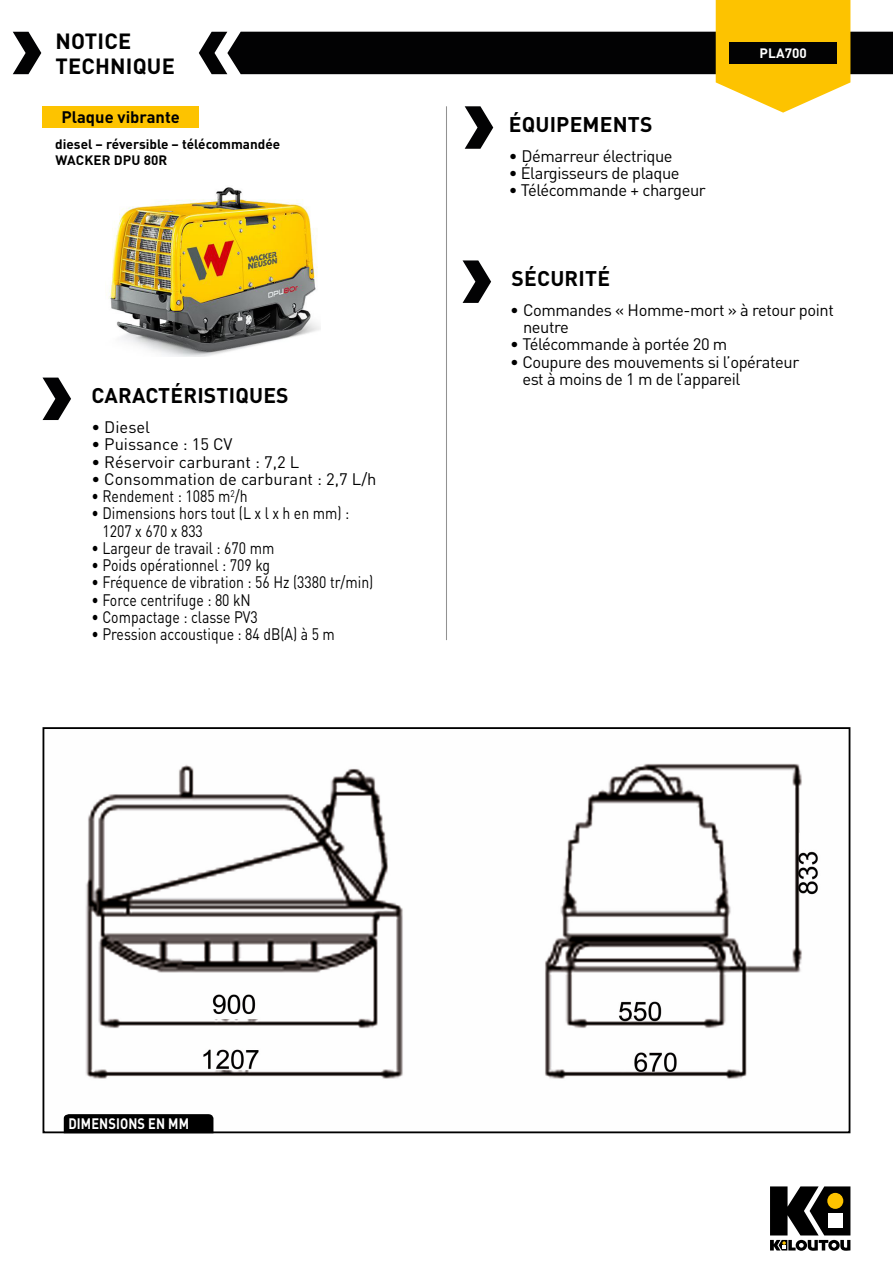
<style>
.page{position:relative;width:893px;height:1263px;background:#fff}
.page>*{position:absolute;margin:0;border:0;box-sizing:border-box;transform-origin:0 0}
.t1{font:700 21.75px/26px "DIN Pro";letter-spacing:.01em;color:#000}
.TITRE_COURANT{font:700 21px "DIN Pro";letter-spacing:.01em;color:#000}
.COURANT{font:16.5px/17.2px "DIN Pro";letter-spacing:-.01em;color:#000}
.COURANT-2{font:16.5px/17.2px "DIN Pro";letter-spacing:-.01em;color:#000;scale:.85 1}
.t2{font:700 16.5px "DIN Pro";color:#000}
.COURANT-3{font:700 15px "DIN Pro";letter-spacing:.01em;color:#fff;scale:.85 1}
.t3{font:700 13.5px "DIN Pro";color:#000}
.t4{font:700 13.5px "DIN Pro";letter-spacing:.005em;color:#fff}
</style>
<div class="page">
<img style="left:63px;top:763px;width:755px;height:367px">
<div style="left:43px;top:727px;width:807px;height:406px;border:2px solid #000"></div>
<img style="left:108px;top:187px;width:213px;height:169px">
<svg style="left:13px;top:32px;width:28px;height:42px"></svg>
<svg style="left:770px;top:1186px;width:80px;height:65px"></svg>
<div style="left:43px;top:106px;width:156px;height:22px;background:#fdc300"></div>
<hr style="left:446px;top:106px;width:1px;height:534px;background:#929292">
<div style="left:64px;top:1114px;width:149px;height:19px;background:#000"></div>
<svg style="left:463px;top:260px;width:28px;height:43px"></svg>
<svg style="left:43px;top:378px;width:28px;height:42px"></svg>
<svg style="left:199px;top:0;width:694px;height:149px"></svg>
<p class="t1" style="left:55px;top:27px;width:121px">NOTICE<br>TECHNIQUE</p>
<p class="t2" style="left:61px;top:106px;width:120px">Plaque vibrante</p>
<p class="t3" style="left:55px;top:134px;width:226px">diesel – réversible – télécommandée</p>
<p class="t3" style="left:55px;top:151px;width:113px">WACKER DPU 80R</p>
<p class="TITRE_COURANT" style="left:92px;top:381px;width:199px">CARACTÉRISTIQUES</p>
<p class="COURANT" style="left:91px;top:418px;width:60px">• Diesel</p>
<p class="COURANT" style="left:91px;top:435px;width:143px">• Puissance : 15 CV</p>
<p class="COURANT" style="left:91px;top:452px;width:209px">• Réservoir carburant : 7,2 L</p>
<p class="COURANT" style="left:91px;top:470px;width:287px">• Consommation de carburant : 2,7 L/h</p>
<p class="COURANT-2" style="left:91px;top:487px;width:185px">• Rendement : 1085 m<sup>2</sup>/h</p>
<p class="COURANT-2" style="left:102px;top:504px;width:292px;text-indent:-11px">• Dimensions hors tout (L x l x h en mm) :<br>1207 x 670 x 833</p>
<p class="COURANT-2" style="left:91px;top:539px;width:217px">• Largeur de travail : 670 mm</p>
<p class="COURANT-2" style="left:91px;top:556px;width:212px">• Poids opérationnel : 709 kg</p>
<p class="COURANT-2" style="left:91px;top:573px;width:333px">• Fréquence de vibration : 56 Hz (3380 tr/min)</p>
<p class="COURANT-2" style="left:91px;top:590px;width:189px">• Force centrifuge : 80 kN</p>
<p class="COURANT-2" style="left:91px;top:608px;width:197px">• Compactage : classe PV3</p>
<p class="COURANT-2" style="left:91px;top:625px;width:288px">• Pression accoustique : 84 dB(A) à 5 m</p>
<p class="TITRE_COURANT" style="left:509px;top:110px;width:145px">ÉQUIPEMENTS</p>
<p class="COURANT" style="left:509px;top:147px;width:166px">• Démarreur électrique</p>
<p class="COURANT" style="left:509px;top:164px;width:173px">• Élargisseurs de plaque</p>
<p class="COURANT" style="left:509px;top:181px;width:199px">• Télécommande + chargeur</p>
<p class="t4" style="left:759px;top:44px;width:49px">PLA700</p>
<p class="TITRE_COURANT" style="left:512px;top:264px;width:100px">SÉCURITÉ</p>
<p class="COURANT" style="left:523px;top:301px;width:312px;text-indent:-13px">• Commandes « Homme-mort » à retour point neutre</p>
<p class="COURANT" style="left:510px;top:335px;width:219px">• Télécommande à portée 20 m</p>
<p class="COURANT" style="left:522px;top:352px;width:278px;text-indent:-12px">• Coupure des mouvements si l’opérateur est à moins de 1 m de l’appareil</p>
<p class="COURANT-3" style="left:68px;top:1113px;width:143px">DIMENSIONS EN MM</p>
</div>
